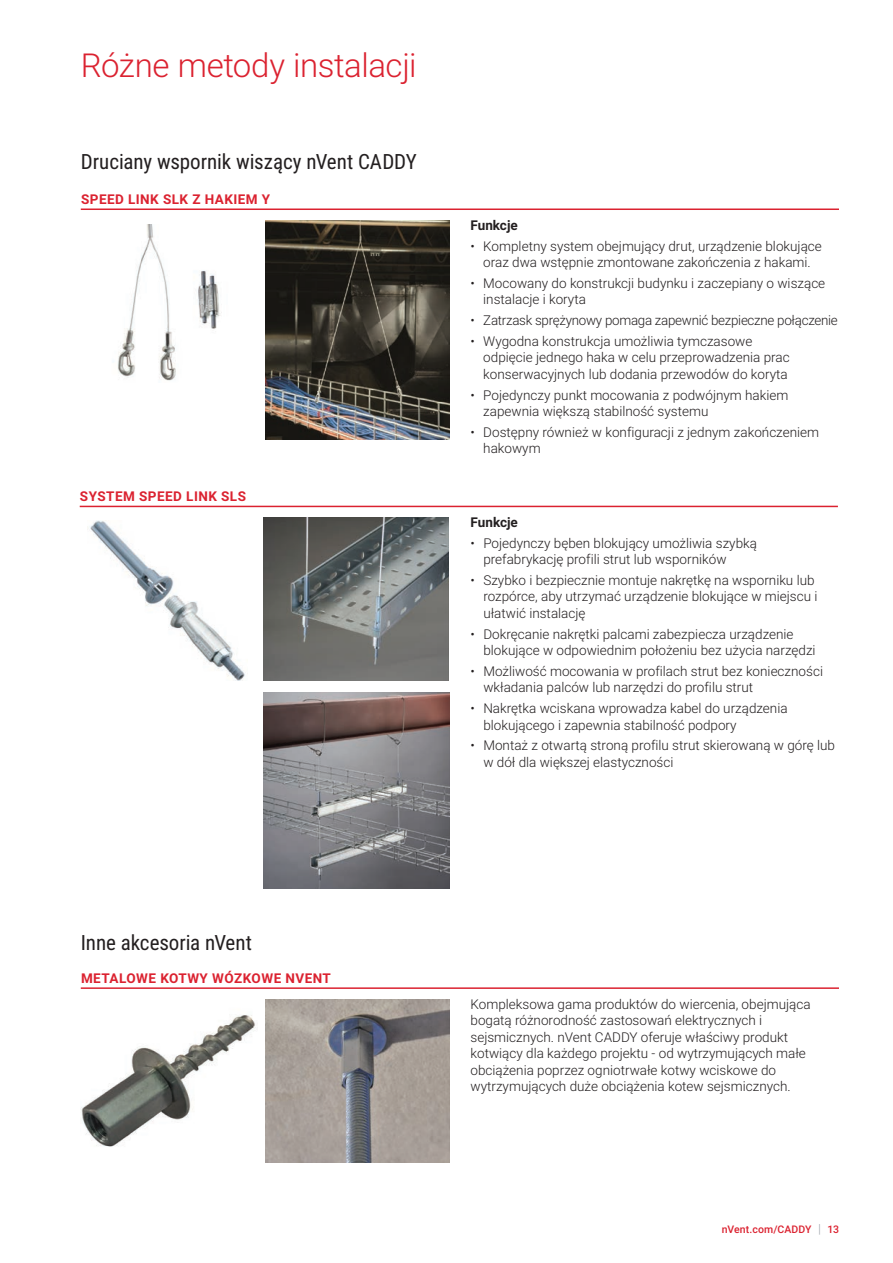
<style>
.page{position:relative;width:893px;height:1263px;background:#fff}
.page>*{position:absolute;margin:0;border:0;box-sizing:border-box;transform-origin:0 0}
.t1{font:300 33px "Roboto";letter-spacing:-.015em;color:#db2230}
.Subheader{font:21px "Roboto Condensed";letter-spacing:-.005em;color:#231f20}
.Bodytext_1{font:300 13.5px/16.5px "Roboto";color:#231f20}
.Subhead{font:700 13.5px "Roboto";letter-spacing:.035em;color:#db2230}
.Bodytext_1-2{font:300 13.5px "Roboto";letter-spacing:-.02em;color:#231f20}
.Subhead2-BK{font:700 13.5px "Roboto";color:#231f20}
.t2{font:500 10.5px "Roboto";letter-spacing:.01em;color:#db2230}
.s1{font-weight:300;font-size:12.6px;color:#8f959e}
</style>
<div class="page">
<hr style="left:81px;top:208px;width:758px;height:2px;background:#db2230">
<img style="left:265px;top:220px;width:184px;height:219px">
<img style="left:113px;top:224px;width:109px;height:157px">
<hr style="left:81px;top:987px;width:758px;height:2px;background:#db2230">
<img style="left:265px;top:999px;width:184px;height:164px">
<img style="left:81px;top:1015px;width:175px;height:132px">
<hr style="left:80px;top:506px;width:758px;height:1px;background:#db2230">
<img style="left:264px;top:517px;width:184px;height:164px">
<img style="left:90px;top:521px;width:155px;height:159px">
<img style="left:264px;top:692px;width:185px;height:196px">
<p class="t1" style="left:81px;top:43px;width:337px">Różne metody instalacji</p>
<p class="Subheader" style="left:81px;top:147px;width:338px">Druciany wspornik wiszący nVent CADDY</p>
<p class="Subhead" style="left:81px;top:190px;width:191px">SPEED LINK SLK Z HAKIEM Y</p>
<p class="Subhead" style="left:80px;top:487px;width:168px">SYSTEM SPEED LINK SLS</p>
<p class="Subhead2-BK" style="left:470px;top:215px;width:49px">Funkcje</p>
<p class="Bodytext_1" style="left:470px;top:237px;width:353px;text-align:center">• Kompletny system obejmujący drut, urządzenie blokujące oraz dwa wstępnie zmontowane zakończenia z hakami.</p>
<p class="Bodytext_1" style="left:483px;top:274px;width:343px;text-indent:-13px">• Mocowany do konstrukcji budynku i zaczepiany o wiszące instalacje i koryta</p>
<p class="Bodytext_1-2" style="left:470px;top:311px;width:369px">• Zatrzask sprężynowy pomaga zapewnić bezpieczne połączenie</p>
<p class="Bodytext_1" style="left:483px;top:332px;width:308px;text-indent:-13px">• Wygodna konstrukcja umożliwia tymczasowe odpięcie jednego haka w celu przeprowadzenia prac konserwacyjnych lub dodania przewodów do koryta</p>
<p class="Bodytext_1" style="left:483px;top:386px;width:307px;text-indent:-13px">• Pojedynczy punkt mocowania z podwójnym hakiem zapewnia większą stabilność systemu</p>
<p class="Bodytext_1" style="left:483px;top:423px;width:337px;text-indent:-13px">• Dostępny również w konfiguracji z jednym zakończeniem hakowym</p>
<p class="Subhead2-BK" style="left:471px;top:513px;width:49px">Funkcje</p>
<p class="Bodytext_1" style="left:483px;top:534px;width:275px;text-indent:-13px">• Pojedynczy bęben blokujący umożliwia szybką prefabrykację profili strut lub wsporników</p>
<p class="Bodytext_1" style="left:483px;top:571px;width:336px;text-indent:-13px">• Szybko i bezpiecznie montuje nakrętkę na wsporniku lub rozpórce, aby utrzymać urządzenie blokujące w miejscu i ułatwić instalację</p>
<p class="Bodytext_1" style="left:483px;top:625px;width:334px;text-indent:-13px">• Dokręcanie nakrętki palcami zabezpiecza urządzenie blokujące w odpowiednim położeniu bez użycia narzędzi</p>
<p class="Bodytext_1" style="left:483px;top:662px;width:341px;text-indent:-13px">• Możliwość mocowania w profilach strut bez konieczności wkładania palców lub narzędzi do profilu strut</p>
<p class="Bodytext_1" style="left:483px;top:700px;width:306px;text-indent:-13px">• Nakrętka wciskana wprowadza kabel do urządzenia blokującego i zapewnia stabilność podpory</p>
<p class="Bodytext_1" style="left:483px;top:737px;width:353px;text-indent:-13px">• Montaż z otwartą stroną profilu strut skierowaną w górę lub w dół dla większej elastyczności</p>
<p class="Subheader" style="left:81px;top:928px;width:173px">Inne akcesoria nVent</p>
<p class="Subhead" style="left:81px;top:969px;width:251px">METALOWE KOTWY WÓZKOWE NVENT</p>
<p class="Bodytext_1" style="left:470px;top:995px;width:342px">Kompleksowa gama produktów do wiercenia, obejmująca bogatą różnorodność zastosowań elektrycznych i sejsmicznych. nVent CADDY oferuje właściwy produkt kotwiący dla każdego projektu - od wytrzymujących małe obciążenia poprzez ogniotrwałe kotwy wciskowe do wytrzymujących duże obciążenia kotew sejsmicznych.</p>
<p class="t2" style="left:722px;top:1222px;width:119px">nVent.com/CADDY <span class="s1">|</span> 13</p>
</div>
